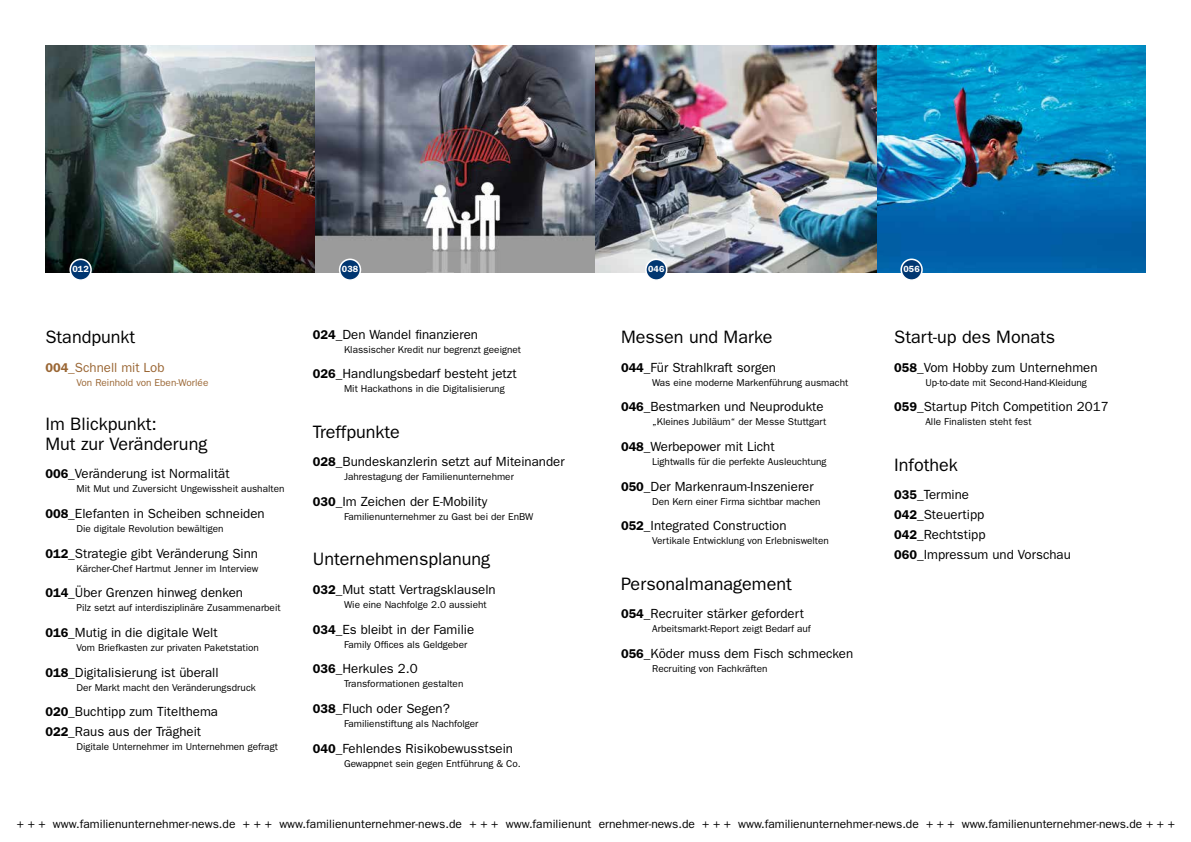
<style>
.page{position:relative;width:1191px;height:842px;background:#fff}
.page>*{position:absolute;margin:0;border:0;box-sizing:border-box;transform-origin:0 0}
.t1{font:18px/20px "Franklin Gothic";color:#000}
.t2{font:13.2px/20px "Franklin Gothic";color:#000}
.t3{font:13.2px "Franklin Gothic";color:#9a6634}
.t4{font:12px "Franklin Gothic";letter-spacing:.005em;color:#000}
.t5{font:10px "Franklin Gothic";color:#000}
.t6{font:10px "Franklin Gothic";color:#9a6634}
.t7{font:600 9px "Franklin Gothic";color:#fff}
.s1{font-weight:600;font-size:12.8px}
</style>
<div class="page">
<img style="left:45px;top:45px;width:1100px;height:227px">
<div style="left:646px;top:259px;width:20px;height:21px;background:#003671;border-radius:50%"></div>
<div style="left:645px;top:259px;width:22px;height:22px;border:2px solid #fff;border-radius:50%"></div>
<div style="left:340px;top:259px;width:20px;height:21px;background:#003671;border-radius:50%"></div>
<div style="left:339px;top:259px;width:22px;height:22px;border:2px solid #fff;border-radius:50%"></div>
<div style="left:901px;top:259px;width:21px;height:21px;background:#003671;border-radius:50%"></div>
<div style="left:900px;top:259px;width:22px;height:22px;border:2px solid #fff;border-radius:50%"></div>
<div style="left:70px;top:259px;width:21px;height:21px;background:#003671;border-radius:50%"></div>
<div style="left:69px;top:259px;width:23px;height:22px;border:2px solid #fff;border-radius:50%"></div>
<p class="t7" style="left:73px;top:264px;width:18px">012</p>
<p class="t7" style="left:342px;top:264px;width:18px">038</p>
<p class="t7" style="left:648px;top:264px;width:18px">046</p>
<p class="t7" style="left:903px;top:264px;width:18px">056</p>
<h1 class="t1" style="left:45px;top:327px;width:91px">Standpunkt</h1>
<h2 class="t3" style="left:45px;top:359px;width:121px"><span class="s1">004</span>_Schnell mit Lob</h2>
<p class="t6" style="left:77px;top:376px;width:133px">Von Reinhold von Eben-Worlée</p>
<h1 class="t1" style="left:45px;top:414px;width:163px">Im Blickpunkt:<br>Mut zur Veränderung</h1>
<h2 class="t2" style="left:45px;top:464px;width:186px"><span class="s1">006</span>_Veränderung ist Normalität</h2>
<p class="t5" style="left:77px;top:483px;width:209px">Mit Mut und Zuversicht Ungewissheit aushalten</p>
<h2 class="t2" style="left:45px;top:504px;width:221px"><span class="s1">008</span>_Elefanten in Scheiben schneiden</h2>
<p class="t5" style="left:77px;top:523px;width:149px">Die digitale Revolution bewältigen</p>
<h2 class="t2" style="left:45px;top:543px;width:214px"><span class="s1">012</span>_Strategie gibt Veränderung Sinn</h2>
<p class="t5" style="left:77px;top:563px;width:183px">Kärcher-Chef Hartmut Jenner im Interview</p>
<h2 class="t2" style="left:45px;top:583px;width:199px"><span class="s1">014</span>_Über Grenzen hinweg denken</h2>
<p class="t5" style="left:77px;top:602px;width:206px">Pilz setzt auf interdisziplinäre Zusammenarbeit</p>
<h2 class="t2" style="left:45px;top:623px;width:174px"><span class="s1">016</span>_Mutig in die digitale Welt</h2>
<p class="t5" style="left:77px;top:642px;width:184px">Vom Briefkasten zur privaten Paketstation</p>
<h2 class="t2" style="left:45px;top:662px;width:175px"><span class="s1">018</span>_Digitalisierung ist überall</h2>
<p class="t5" style="left:77px;top:682px;width:181px">Der Markt macht den Veränderungsdruck</p>
<h2 class="t2" style="left:45px;top:702px;width:174px"><span class="s1">020</span>_Buchtipp zum Titelthema<br><span class="s1">022</span>_Raus aus der Trägheit</h2>
<p class="t5" style="left:77px;top:741px;width:203px">Digitale Unternehmer im Unternehmen gefragt</p>
<h2 class="t2" style="left:313px;top:324px;width:167px"><span class="s1">024</span>_Den Wandel finanzieren</h2>
<p class="t5" style="left:344px;top:344px;width:179px">Klassischer Kredit nur begrenzt geeignet</p>
<h2 class="t2" style="left:313px;top:364px;width:205px"><span class="s1">026</span>_Handlungsbedarf besteht jetzt</h2>
<p class="t5" style="left:344px;top:383px;width:162px">Mit Hackathons in die Digitalisierung</p>
<h1 class="t1" style="left:313px;top:422px;width:89px">Treffpunkte</h1>
<h2 class="t2" style="left:313px;top:452px;width:253px"><span class="s1">028</span>_Bundeskanzlerin setzt auf Miteinander</h2>
<p class="t5" style="left:344px;top:471px;width:171px">Jahrestagung der Familienunternehmer</p>
<h2 class="t2" style="left:313px;top:492px;width:176px"><span class="s1">030</span>_Im Zeichen der E-Mobility</h2>
<p class="t5" style="left:344px;top:511px;width:191px">Familienunternehmer zu Gast bei der EnBW</p>
<h1 class="t1" style="left:313px;top:549px;width:179px">Unternehmensplanung</h1>
<h2 class="t2" style="left:313px;top:579px;width:184px"><span class="s1">032</span>_Mut statt Vertragsklauseln</h2>
<p class="t5" style="left:344px;top:599px;width:144px">Wie eine Nachfolge 2.0 aussieht</p>
<h2 class="t2" style="left:313px;top:619px;width:163px"><span class="s1">034</span>_Es bleibt in der Familie</h2>
<p class="t5" style="left:344px;top:638px;width:125px">Family Offices als Geldgeber</p>
<h2 class="t2" style="left:313px;top:659px;width:106px"><span class="s1">036</span>_Herkules 2.0</h2>
<p class="t5" style="left:344px;top:678px;width:121px">Transformationen gestalten</p>
<h2 class="t2" style="left:313px;top:698px;width:138px"><span class="s1">038</span>_Fluch oder Segen?</h2>
<p class="t5" style="left:344px;top:718px;width:136px">Familienstiftung als Nachfolger</p>
<h2 class="t2" style="left:313px;top:738px;width:202px"><span class="s1">040</span>_Fehlendes Risikobewusstsein</h2>
<p class="t5" style="left:344px;top:757px;width:178px">Gewappnet sein gegen Entführung &amp; Co.</p>
<h1 class="t1" style="left:621px;top:327px;width:153px">Messen und Marke</h1>
<h2 class="t2" style="left:621px;top:357px;width:156px"><span class="s1">044</span>_Für Strahlkraft sorgen</h2>
<p class="t5" style="left:652px;top:376px;width:197px">Was eine moderne Markenführung ausmacht</p>
<h2 class="t2" style="left:621px;top:397px;width:204px"><span class="s1">046</span>_Bestmarken und Neuprodukte</h2>
<p class="t5" style="left:652px;top:416px;width:176px">„Kleines Jubiläum“ der Messe Stuttgart</p>
<h2 class="t2" style="left:621px;top:436px;width:155px"><span class="s1">048</span>_Werbepower mit Licht</h2>
<p class="t5" style="left:652px;top:456px;width:176px">Lightwalls für die perfekte Ausleuchtung</p>
<h2 class="t2" style="left:621px;top:476px;width:194px"><span class="s1">050</span>_Der Markenraum-Inszenierer</h2>
<p class="t5" style="left:652px;top:495px;width:170px">Den Kern einer Firma sichtbar machen</p>
<h2 class="t2" style="left:621px;top:516px;width:167px"><span class="s1">052</span>_Integrated Construction</h2>
<p class="t5" style="left:652px;top:535px;width:178px">Vertikale Entwicklung von Erlebniswelten</p>
<h1 class="t1" style="left:621px;top:574px;width:172px">Personalmanagement</h1>
<h2 class="t2" style="left:621px;top:604px;width:184px"><span class="s1">054</span>_Recruiter stärker gefordert</h2>
<p class="t5" style="left:652px;top:623px;width:160px">Arbeitsmarkt-Report zeigt Bedarf auf</p>
<h2 class="t2" style="left:621px;top:643px;width:234px"><span class="s1">056</span>_Köder muss dem Fisch schmecken</h2>
<p class="t5" style="left:652px;top:663px;width:117px">Recruiting von Fachkräften</p>
<h1 class="t1" style="left:894px;top:327px;width:163px">Start-up des Monats</h1>
<h2 class="t2" style="left:894px;top:357px;width:205px"><span class="s1">058</span>_Vom Hobby zum Unternehmen</h2>
<p class="t5" style="left:925px;top:376px;width:163px">Up-to-date mit Second-Hand-Kleidung</p>
<h2 class="t2" style="left:894px;top:397px;width:216px"><span class="s1">059</span>_Startup Pitch Competition 2017</h2>
<p class="t5" style="left:925px;top:416px;width:108px">Alle Finalisten steht fest</p>
<h1 class="t1" style="left:894px;top:455px;width:65px">Infothek</h1>
<h2 class="t2" style="left:894px;top:485px;width:178px"><span class="s1">035</span>_Termine<br><span class="s1">042</span>_Steuertipp<br><span class="s1">042</span>_Rechtstipp<br><span class="s1">060</span>_Impressum und Vorschau</h2>
<p class="t4" style="left:17px;top:817px;width:1159px">+ + + www.familienunternehmer-news.de + + + www.familienunternehmer-news.de + + + www.familienunt ernehmer-news.de + + + www.familienunternehmer-news.de + + + www.familienunternehmer-news.de + + +</p>
</div>
